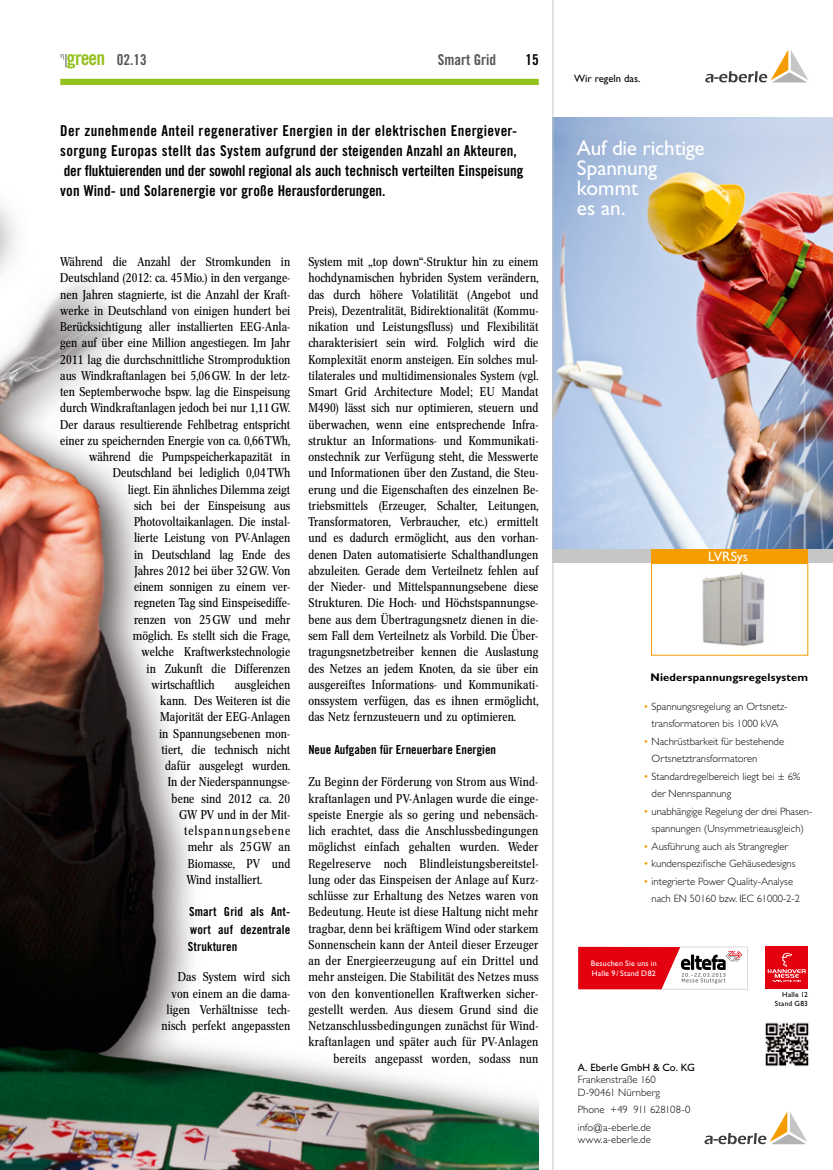
<style>
.page{position:relative;width:833px;height:1170px;background:#fff}
.page>*{position:absolute;margin:0;border:0;box-sizing:border-box;transform-origin:0 0}
.t1{font:21.25px/20px "Gill Sans";letter-spacing:-.01em;color:#fff}
.t2{font:19.75px "Trade Gothic Bold Cond Twenty";letter-spacing:-.045em;color:#94c11c}
.t3{font:15px/20px "Trade Gothic Bold Cond Twenty";letter-spacing:.01em;color:#000}
.t4{font:15px "Trade Gothic Bold Cond Twenty";color:#565656}
.t5{font:13.75px "Gill Sans";letter-spacing:.005em;color:#fff}
.t6{font:12.5px/16.2px "Concorde Nova";color:#000;text-align:right}
.t7{font:12.5px/17.5px "Trade Gothic Bold Cond Twenty";letter-spacing:.01em;color:#000;text-align:justify}
.t8{font:12.5px "Concorde Nova";letter-spacing:.075em;color:#000}
.t9{font:700 11.12px "Gill Sans";letter-spacing:.02em;color:#000}
.t10{font:300 10.62px/17.5px "Gill Sans";color:#000}
.t11{font:10.62px "Gill Sans";color:#000}
.t12{font:8px/9.6px "Gill Sans";letter-spacing:.025em;color:#fff}
.t13{font:7.5px/9px "Gill Sans";letter-spacing:.025em;color:#000;text-align:right}
.s1{font-size:15px;color:#565656}
.s2{font-weight:400;color:#f59c00}
</style>
<div class="page">
<div style="left:60px;top:79px;width:479px;height:6px;background:#94c11c"></div>
<img style="left:0;top:204px;width:539px;height:965px">
<img style="left:553px;top:0;width:280px;height:1169px">
<div style="left:765px;top:946px;width:43px;height:42px;background:#e3000f"></div>
<svg style="left:767px;top:952px;width:39px;height:30px"></svg>
<svg style="left:578px;top:946px;width:170px;height:43px"></svg>
<svg style="left:65px;top:54px;width:2px;height:13px"></svg>
<h2 class="t2" style="left:67px;top:46px;width:81px">green <span class="s1">02.13</span></h2>
<p class="t4" style="left:438px;top:50px;width:60px">Smart Grid</p>
<p class="t3" style="left:525px;top:49px;width:15px">15</p>
<p class="t3" style="left:60px;top:120px;width:464px">Der zunehmende Anteil regenerativer Energien in der elektrischen Energie ver&shy;sorgung Europas stellt das System aufgrund der steigenden Anzahl an Akteuren, der fluktuierenden und der sowohl regional als auch technisch verteilten Einspeisung von Wind- und Solarenergie vor große Herausforderungen.</p>
<p class="t6" style="left:60px;top:254px;width:231px">Während die Anzahl der Stromkunden in</p>
<p class="t6" style="left:60px;top:270px;width:232px">Deutschland (2012: ca. 45 Mio.) in den vergange-</p>
<p class="t6" style="left:60px;top:286px;width:232px">nen Jahren stagnierte, ist die Anzahl der Kraft-</p>
<p class="t6" style="left:60px;top:302px;width:231px">werke in Deutschland von einigen hundert bei</p>
<p class="t6" style="left:60px;top:319px;width:232px">Berücksichtigung aller installierten EEG-Anla-</p>
<p class="t6" style="left:60px;top:335px;width:232px">gen auf über eine Million angestiegen. Im Jahr</p>
<p class="t6" style="left:60px;top:351px;width:231px">2011 lag die durchschnittliche Stromproduktion</p>
<p class="t6" style="left:60px;top:367px;width:231px">aus Windkraftanlagen bei 5,06 GW. In der letz-</p>
<p class="t6" style="left:60px;top:384px;width:232px">ten Septemberwoche bspw. lag die Einspeisung</p>
<p class="t6" style="left:60px;top:400px;width:231px">durch Windkraftanlagen jedoch bei nur 1,11 GW.</p>
<p class="t6" style="left:60px;top:416px;width:232px">Der daraus resultierende Fehlbetrag entspricht</p>
<p class="t6" style="left:60px;top:432px;width:231px">einer zu speichernden Energie von ca. 0,66 TWh,</p>
<p class="t6" style="left:89px;top:449px;width:203px">während die Pumpspeicherkapazität in</p>
<p class="t6" style="left:113px;top:465px;width:179px">Deutschland bei lediglich 0,04 TWh</p>
<p class="t6" style="left:128px;top:481px;width:164px">liegt. Ein ähnliches Dilemma zeigt</p>
<p class="t6" style="left:134px;top:497px;width:158px">sich bei der Einspeisung aus</p>
<p class="t6" style="left:134px;top:514px;width:158px">Photovoltaikanlagen. Die instal-</p>
<p class="t6" style="left:134px;top:530px;width:158px">lierte Leistung von PV-Anlagen</p>
<p class="t6" style="left:134px;top:546px;width:158px">in Deutschland lag Ende des</p>
<p class="t6" style="left:134px;top:562px;width:158px">Jahres 2012 bei über 32 GW. Von</p>
<p class="t6" style="left:134px;top:579px;width:158px">einem sonnigen zu einem ver-</p>
<p class="t6" style="left:134px;top:595px;width:158px">regneten Tag sind Einspeisediffe-</p>
<p class="t6" style="left:134px;top:611px;width:158px">renzen von 25 GW und mehr</p>
<p class="t6" style="left:133px;top:627px;width:159px">möglich. Es stellt sich die Frage,</p>
<p class="t6" style="left:141px;top:644px;width:150px">welche Kraftwerkstechnologie</p>
<p class="t6" style="left:146px;top:660px;width:145px">in Zukunft die Differenzen</p>
<p class="t6" style="left:151px;top:676px;width:65px">wirtschaftlich</p>
<p class="t6" style="left:235px;top:676px;width:57px">ausgleichen</p>
<p class="t6" style="left:160px;top:692px;width:131px">kann. Des Weiteren ist die</p>
<p class="t6" style="left:160px;top:709px;width:131px">Majorität der EEG-Anlagen</p>
<p class="t6" style="left:159px;top:725px;width:133px">in Spannungsebenen mon-</p>
<p class="t6" style="left:161px;top:741px;width:130px">tiert, die technisch nicht</p>
<p class="t6" style="left:165px;top:757px;width:126px">dafür ausgelegt wurden.</p>
<p class="t6" style="left:168px;top:774px;width:124px">In der Niederspannungse-</p>
<p class="t6" style="left:171px;top:790px;width:120px">bene sind 2012 ca. 20</p>
<p class="t6" style="left:179px;top:806px;width:113px">GW PV und in der Mit-</p>
<p class="t8" style="left:184px;top:823px;width:108px">telspannungsebene</p>
<p class="t6" style="left:188px;top:839px;width:104px">mehr als 25 GW an</p>
<p class="t6" style="left:188px;top:855px;width:104px">Biomasse, PV und</p>
<p class="t6" style="left:186px;top:871px;width:77px">Wind installiert.</p>
<p class="t7" style="left:188px;top:903px;width:104px">Smart Grid als Ant&shy;wort auf dezentrale Strukturen</p>
<p class="t6" style="left:161px;top:969px;width:130px">Das System wird sich von einem an die dama&shy;ligen Verhältnisse tech&shy;nisch perfekt angepassten</p>
<p class="t6" style="left:308px;top:254px;width:232px;text-align:justify">System mit „top down“-Struktur hin zu einem hochdynamischen hybriden System verändern, das durch höhere Volatilität (Angebot und Preis), Dezentralität, Bidirektionalität (Kommu&shy;nikation und Leistungsfluss) und Flexibilität charakterisiert sein wird. Folglich wird die Komplexität enorm ansteigen. Ein solches mul&shy;tilaterales und multidimensionales System (vgl.<br>Smart Grid Architecture Model; EU Mandat M490) lässt sich nur optimieren, steuern und überwachen, wenn eine entsprechende Infra&shy;struktur an Informations- und Kommunikati&shy;onstechnik zur Verfügung steht, die Messwerte und Informationen über den Zustand, die Steu&shy;erung und die Eigenschaften des einzelnen Be&shy;triebsmittels (Erzeuger, Schalter, Leitungen, Transformatoren, Verbraucher, etc.) ermittelt und es dadurch ermöglicht, aus den vorhan&shy;denen Daten automatisierte Schalthandlungen abzuleiten. Gerade dem Verteilnetz fehlen auf der Nieder- und Mittelspannungsebene diese Strukturen. Die Hoch- und Höchstspannungse&shy;bene aus dem Übertragungsnetz dienen in die&shy;sem Fall dem Verteilnetz als Vorbild. Die Über&shy;tragungsnetzbetreiber kennen die Auslastung des Netzes an jedem Knoten, da sie über ein ausgereiftes Informations- und Kommunikati&shy;onssystem verfügen, das es ihnen ermöglicht, das Netz fernzusteuern und zu optimieren.</p>
<p class="t7" style="left:308px;top:740px;width:189px">Neue Aufgaben für Erneuerbare Energien</p>
<p class="t6" style="left:308px;top:774px;width:232px">Zu Beginn der Förderung von Strom aus Wind&shy;kraftanlagen und PV-Anlagen wurde die einge&shy;speiste Energie als so gering und nebensäch&shy;lich erachtet, dass die Anschlussbedingungen möglichst einfach gehalten wurden. Weder Regel reserve noch Blindleistungsbereitstel&shy;lung oder das Einspeisen der Anlage auf Kurz&shy;schlüsse zur Erhaltung des Netzes waren von Bedeutung. Heute ist diese Haltung nicht mehr tragbar, denn bei kräftigem Wind oder starkem Sonnenschein kann der Anteil dieser Erzeuger an der Energieerzeugung auf ein Drittel und mehr ansteigen. Die Stabilität des Netzes muss von den konventionellen Kraftwerken sicher&shy;gestellt werden. Aus diesem Grund sind die Netzanschlussbedingungen zunächst für Wind&shy;kraftanlagen und später auch für PV-Anlagen bereits angepasst worden, sodass nun</p>
<p class="t11" style="left:574px;top:73px;width:68px">Wir regeln das.</p>
<h1 class="t1" style="left:577px;top:138px;width:129px">Auf die richtige<br>Spannung kommt<br>es an.</h1>
<p class="t5" style="left:708px;top:548px;width:42px">LVRSys</p>
<p class="t9" style="left:650px;top:670px;width:159px">Niederspannungsregelsystem</p>
<p class="t10" style="left:644px;top:697px;width:145px;text-align:center"><span class="s2">•</span> Spannungsregelung an Ortsnetz&shy;transformatoren bis 1000 kVA</p>
<p class="t10" style="left:651px;top:732px;width:134px;text-indent:-8px"><span class="s2">•</span> Nachrüstbarkeit für bestehende<br>Ortsnetztransformatoren</p>
<p class="t10" style="left:651px;top:767px;width:150px;text-indent:-8px"><span class="s2">•</span> Standardregelbereich liegt bei ± 6% der Nennspannung</p>
<p class="t10" style="left:644px;top:802px;width:170px;text-align:center"><span class="s2">•</span> unabhängige Regelung der drei Phasen&shy;spannungen (Unsymmetrieausgleich)</p>
<p class="t10" style="left:644px;top:837px;width:146px"><span class="s2">•</span> Ausführung auch als Strangregler</p>
<p class="t10" style="left:644px;top:855px;width:153px"><span class="s2">•</span> kundenspezifische Gehäusedesigns</p>
<p class="t10" style="left:651px;top:872px;width:150px;text-indent:-8px"><span class="s2">•</span> integrierte Power Quality-Analyse nach EN 50160 bzw. IEC 61000-2-2</p>
<p class="t12" style="left:591px;top:958px;width:68px">Besuchen Sie uns in<br>Halle 9 / Stand D82</p>
<p class="t11" style="left:578px;top:1060px;width:119px">A. Eberle GmbH &amp; Co. KG</p>
<p class="t10" style="left:578px;top:1073px;width:84px;line-height:12.5px">Frankenstraße 160<br>D-90461 Nürnberg</p>
<p class="t10" style="left:578px;top:1100px;width:114px">Phone +49 911 628108-0 info@a-eberle.de</p>
<p class="t10" style="left:578px;top:1130px;width:75px">www.a-eberle.de</p>
<p class="t13" style="left:775px;top:989px;width:35px">Halle 12<br>Stand G83</p>
</div>
